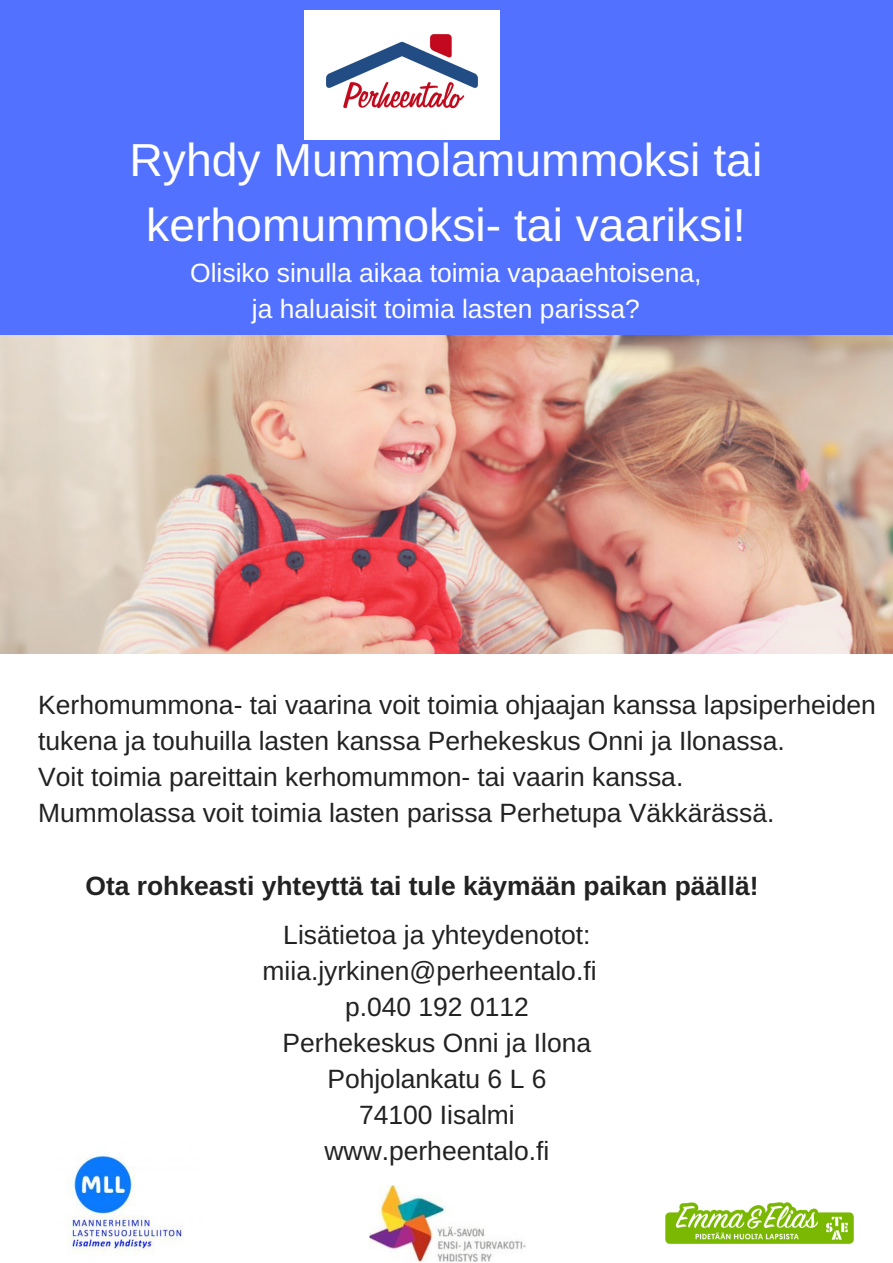
<style>
.page{position:relative;width:893px;height:1263px;background:#fff}
.page>*{position:absolute;margin:0;border:0;box-sizing:border-box;transform-origin:0 0}
.t1{font:46.35px/64.1px "Arimo";color:#fff;text-align:center}
.t2{font:26.4px/36px "Arimo";color:#222}
.t3{font:26.4px/36px "Arimo";color:#fff;text-align:center}
.t4{font:700 26.4px "Arimo";color:#222}
</style>
<div class="page">
<div style="left:0;top:0;width:892px;height:335px;background:#5271ff"></div>
<img style="left:0;top:335px;width:892px;height:318px">
<img style="left:67px;top:1155px;width:116px;height:100px">
<img style="left:369px;top:1185px;width:157px;height:77px">
<img style="left:665px;top:1202px;width:189px;height:42px">
<img style="left:305px;top:10px;width:194px;height:129px">
<h1 class="t1" style="left:129px;top:128px;width:634px">Ryhdy Mummolamummoksi tai kerhomummoksi- tai vaariksi!</h1>
<p class="t3" style="left:190px;top:255px;width:513px">Olisiko sinulla aikaa toimia vapaaehtoisena, ja haluaisit toimia lasten parissa?</p>
<p class="t2" style="left:38px;top:687px;width:839px">Kerhomummona- tai vaarina voit toimia ohjaajan kanssa lapsiperheiden tukena ja touhuilla lasten kanssa Perhekeskus Onni ja Ilonassa.<br>Voit toimia pareittain kerhomummon- tai vaarin kanssa.<br>Mummolassa voit toimia lasten parissa Perhetupa Väkkärässä.</p>
<p class="t4" style="left:85px;top:871px;width:674px">Ota rohkeasti yhteyttä tai tule käymään paikan päällä!</p>
<p class="t2" style="left:262px;top:917px;width:335px;text-align:center">Lisätietoa ja yhteydenotot: miia.jyrkinen@perheentalo.fi p.040 192 0112<br>Perhekeskus Onni ja Ilona<br>Pohjolankatu 6 L 6<br>74100 Iisalmi www.perheentalo.fi</p>
</div>
